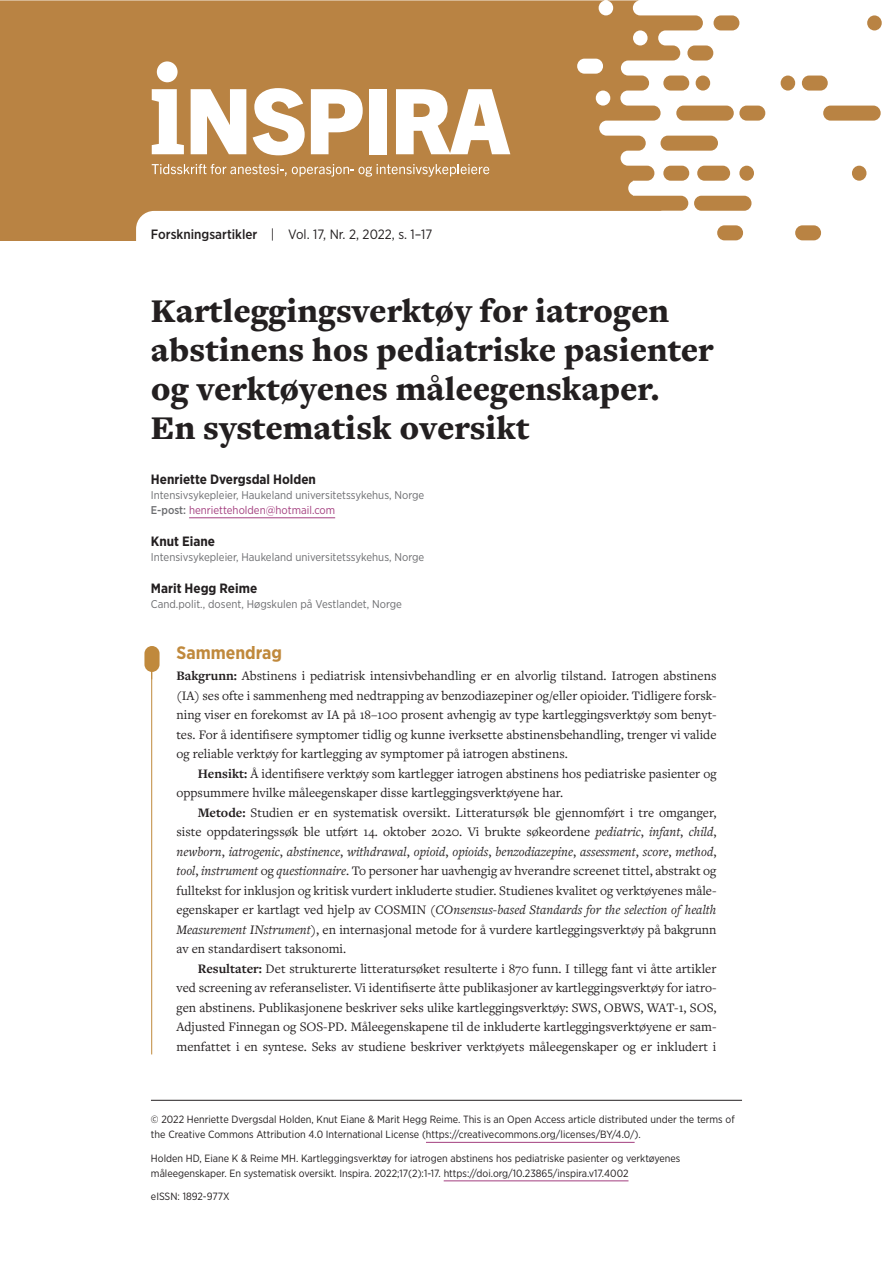
<style>
.page{position:relative;width:893px;height:1263px;background:#fff}
.page>*{position:absolute;margin:0;border:0;box-sizing:border-box;transform-origin:0 0}
.t1{font:900 34.5px/39px "Freight Text Pro";color:#231f20}
.t2{font:700 18px "Gotham Narrow";color:#c0893c}
.t3{font:13.5px/19.5px "Freight Text Pro";color:#231f20;text-align:justify}
.t4{font:700 13.5px "Gotham Narrow";color:#231f20}
.t5{font:13.5px "Gotham Narrow";color:#231f20}
.t6{font:11.25px/15px "Gotham Narrow";color:#6c6d70}
.t7{font:10.5px/15px "Gotham Narrow";color:#231f20}
.s1{font-weight:500}
.s2{color:#a33f7f}
.s3{font-weight:700}
.s4{font-style:italic}
</style>
<div class="page">
<hr style="left:426px;top:1142px;width:209px;height:1px;background:#a33f7f">
<hr style="left:444px;top:1180px;width:184px;height:1px;background:#a33f7f">
<hr style="left:151px;top:1100px;width:591px;height:1px;background:#231f20">
<div style="left:781px;top:76px;width:14px;height:15px;background:#b98343;border-radius:50%"></div>
<div style="left:713px;top:15px;width:26px;height:15px;background:#b98343;border-radius:7px"></div>
<div style="left:717px;top:225px;width:26px;height:15px;background:#b98343;border-radius:7px"></div>
<div style="left:795px;top:225px;width:26px;height:15px;background:#b98343;border-radius:7px"></div>
<div style="left:697px;top:166px;width:33px;height:15px;background:#b98343;border-radius:7px"></div>
<div style="left:739px;top:106px;width:26px;height:15px;background:#b98343;border-radius:7px"></div>
<div style="left:676px;top:106px;width:58px;height:15px;background:#b98343;border-radius:7px"></div>
<div style="left:694px;top:196px;width:57px;height:15px;background:#b98343;border-radius:7px"></div>
<div style="left:823px;top:106px;width:58px;height:15px;background:#b98343;border-radius:7px"></div>
<div style="left:802px;top:76px;width:26px;height:15px;background:#b98343;border-radius:7px"></div>
<div style="left:867px;top:15px;width:15px;height:15px;background:#b98343;border-radius:50%"></div>
<div style="left:739px;top:166px;width:15px;height:15px;background:#b98343;border-radius:50%"></div>
<div style="left:852px;top:166px;width:14px;height:15px;background:#b98343;border-radius:50%"></div>
<svg style="left:0;top:0;width:723px;height:240px;background:#c09057"></svg>
<svg style="left:191px;top:89px;width:55px;height:65px"></svg>
<svg style="left:253px;top:88px;width:52px;height:67px"></svg>
<svg style="left:311px;top:89px;width:52px;height:65px"></svg>
<div style="left:369px;top:89px;width:18px;height:65px;background:#fff"></div>
<svg style="left:396px;top:89px;width:114px;height:65px"></svg>
<svg style="left:152px;top:164px;width:337px;height:13px;background:#c89d6b"></svg>
<svg style="left:152px;top:89px;width:32px;height:65px"></svg>
<div style="left:157px;top:61px;width:21px;height:21px;background:#fff;border-radius:50%"></div>
<svg style="left:136px;top:211px;width:556px;height:30px"></svg>
<hr style="left:189px;top:517px;width:146px;height:1px;background:#a33f7f">
<hr style="left:151px;top:671px;width:1px;height:383px;background:#c0893c">
<div style="left:144px;top:646px;width:16px;height:26px;background:#c0893c;border-radius:8px"></div>
<p class="t5" style="left:151px;top:226px;width:283px"><span class="s1">Forskningsartikler</span> | Vol. 17, Nr. 2, 2022, s. 1–17</p>
<h1 class="t1" style="left:151px;top:290px;width:564px">Kartleggingsverktøy for iatrogen abstinens hos pediatriske pasienter og verktøyenes måleegenskaper.<br>En systematisk oversikt</h1>
<p class="t4" style="left:151px;top:470px;width:167px">Henriette Dvergsdal Holden</p>
<p class="t6" style="left:151px;top:487px;width:275px">Intensivsykepleier, Haukeland universitetssykehus, Norge<br><span class="s1">E-post:</span> <span class="s2">henrietteholden@hotmail.com</span></p>
<p class="t4" style="left:151px;top:533px;width:66px">Knut Eiane</p>
<p class="t6" style="left:151px;top:549px;width:275px">Intensivsykepleier, Haukeland universitetssykehus, Norge</p>
<p class="t4" style="left:151px;top:580px;width:108px">Marit Hegg Reime</p>
<p class="t6" style="left:151px;top:597px;width:252px">Cand.polit., dosent, Høgskulen på Vestlandet, Norge</p>
<h2 class="t2" style="left:176px;top:641px;width:107px">Sammendrag</h2>
<p class="t3" style="left:176px;top:666px;width:542px"><span class="s3">Bakgrunn:</span> Abstinens i pediatrisk intensivbehandling er en alvorlig tilstand. Iatrogen abstinens (IA) ses ofte i sammenheng med nedtrapping av benzodiazepiner og/eller opioider. Tidligere forsk&shy;ning viser en forekomst av IA på 18–100 prosent avhengig av type kartleggingsverktøy som benyt&shy;tes. For å identifisere symptomer tidlig og kunne iverksette abstinensbehandling, trenger vi valide og reliable verktøy for kartlegging av symptomer på iatrogen abstinens.</p>
<p class="t3" style="left:176px;top:763px;width:542px;text-indent:21px"><span class="s3">Hensikt:</span> Å identifisere verktøy som kartlegger iatrogen abstinens hos pediatriske pasienter og oppsummere hvilke måleegenskaper disse kartleggingsverktøyene har.</p>
<p class="t3" style="left:176px;top:802px;width:542px;text-indent:21px"><span class="s3">Metode:</span> Studien er en systematisk oversikt. Litteratursøk ble gjennomført i tre omganger, siste oppdateringssøk ble utført 14. oktober 2020. Vi brukte søkeordene <span class="s4">pediatric</span>, <span class="s4">infant</span>, <span class="s4">child</span>, <span class="s4">newborn</span>, <span class="s4">iatrogenic</span>, <span class="s4">abstinence</span>, <span class="s4">withdrawal</span>, <span class="s4">opioid</span>, <span class="s4">opioids</span>, <span class="s4">benzodiazepine</span>, <span class="s4">assessment</span>, <span class="s4">score</span>, <span class="s4">method</span>, <span class="s4">tool</span>, <span class="s4">instrument</span> og <span class="s4">questionnaire</span>. To personer har uavhengig av hverandre screenet tittel, abstrakt og fulltekst for inklusjon og kritisk vurdert inkluderte studier. Studienes kvalitet og verktøyenes måle&shy;egenskaper er kartlagt ved hjelp av COSMIN (<span class="s4">COnsensus-based Standards for the selection of health Measurement INstrument</span>), en internasjonal metode for å vurdere kartleggingsverktøy på bakgrunn av en standardisert taksonomi.</p>
<p class="t3" style="left:176px;top:958px;width:542px;text-indent:21px"><span class="s3">Resultater:</span> Det strukturerte litteratursøket resulterte i 870 funn. I tillegg fant vi åtte artikler ved screening av referanselister. Vi identifiserte åtte publikasjoner av kartleggingsverktøy for iatro&shy;gen abstinens. Publikasjonene beskriver seks ulike kartleggingsverktøy: SWS, OBWS, WAT-1, SOS, Adjusted Finnegan og SOS-PD. Måleegenskapene til de inkluderte kartleggingsverktøyene er sam&shy;menfattet i en syntese. Seks av studiene beskriver verktøyets måleegenskaper og er inkludert i</p>
<p class="t7" style="left:151px;top:1112px;width:585px">© 2022 Henriette Dvergsdal Holden, Knut Eiane &amp; Marit Hegg Reime. This is an Open Access article distributed under the terms of the Creative Commons Attribution 4.0 International License (https://creativecommons.org/licenses/BY/4.0/).</p>
<p class="t7" style="left:151px;top:1150px;width:531px">Holden HD, Eiane K &amp; Reime MH. Kartleggingsverktøy for iatrogen abstinens hos pediatriske pasienter og verktøyenes måleegenskaper. En systematisk oversikt. Inspira. 2022;17(2):1-17. https://doi.org/10.23865/inspira.v17.4002</p>
<p class="t7" style="left:151px;top:1189px;width:80px">eISSN: 1892-977X</p>
</div>
